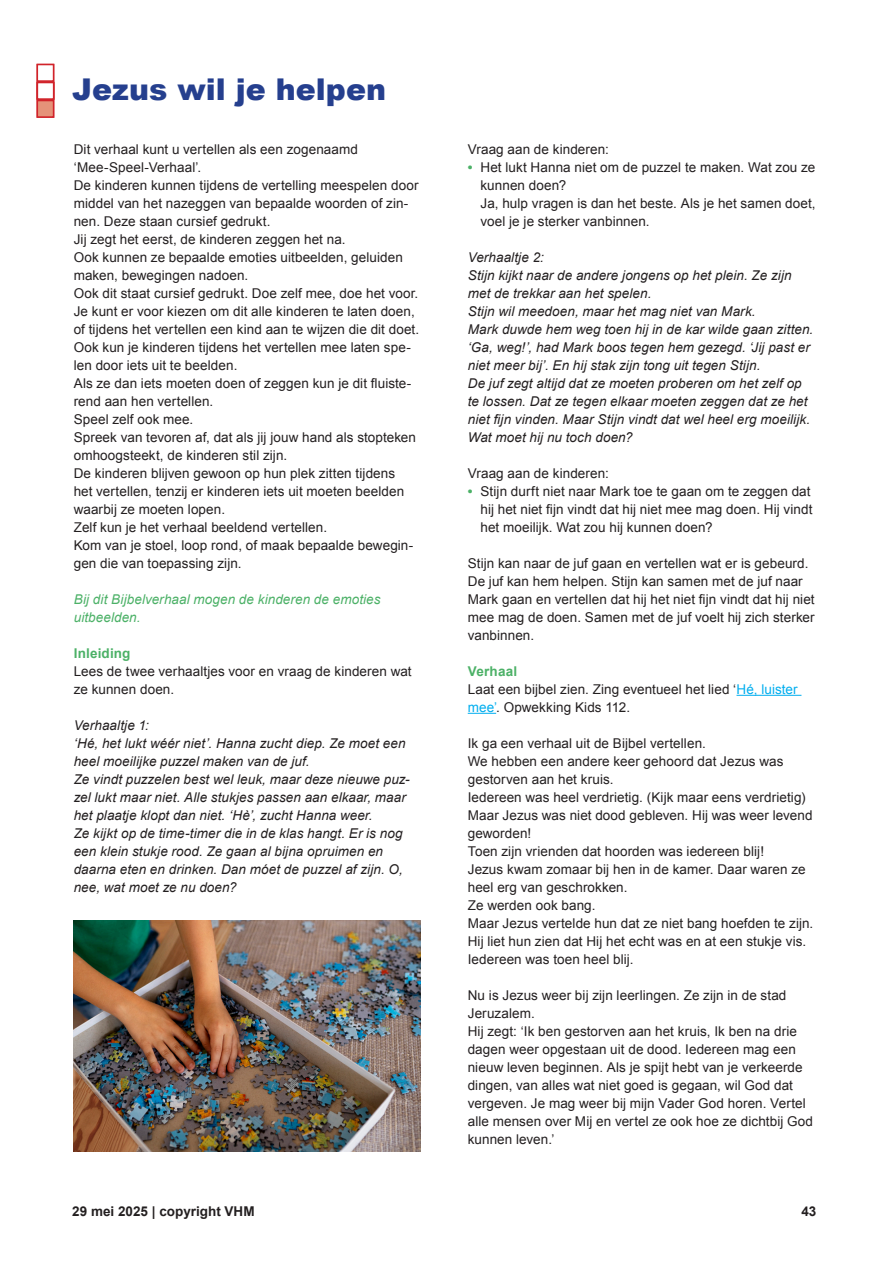
<style>
.page{position:relative;width:893px;height:1263px;background:#fff}
.page>*{position:absolute;margin:0;border:0;box-sizing:border-box;transform-origin:0 0}
.Kop{font:900 30px "Arial";color:#253f8e}
.platte_tekst{font:13.5px/18px "Arial";letter-spacing:.005em;color:#231f20}
.platte_tekst-2{font:italic 13.5px/18px "Arial";letter-spacing:.005em;color:#231f20}
.platte_tekst-3{font:italic 13.5px/18px "Arial";letter-spacing:.005em;color:#4cb167}
.t1{font:700 13.5px "Arial";color:#231f20}
.subkop{font:700 13.5px "Arial";letter-spacing:.01em;color:#4cb167}
.s1{font-weight:700;color:#4cb167}
.s2{color:#00aeef}
</style>
<div class="page">
<hr style="left:736px;top:695px;width:65px;height:1px;background:#00aeef">
<svg style="left:468px;top:713px;width:28px;height:1px"></svg>
<div style="left:37px;top:64px;width:17px;height:18px;background:#fff;border:2px solid #d1232a"></div>
<div style="left:37px;top:82px;width:17px;height:18px;background:#fff;border:2px solid #d1232a"></div>
<div style="left:37px;top:100px;width:17px;height:18px;background:#e59279;border:2px solid #d1232a"></div>
<img style="left:74px;top:920px;width:347px;height:232px">
<p class="Kop" style="left:72px;top:67px;width:315px">Jezus wil je helpen</p>
<p class="platte_tekst" style="left:74px;top:140px;width:286px">Dit verhaal kunt u vertellen als een zogenaamd ‘Mee-Speel-Verhaal’.</p>
<p class="platte_tekst" style="left:74px;top:176px;width:346px">De kinderen kunnen tijdens de vertelling meespelen door middel van het nazeggen van bepaalde woorden of zin&shy;nen. Deze staan cursief gedrukt.</p>
<p class="platte_tekst" style="left:74px;top:230px;width:273px">Jij zegt het eerst, de kinderen zeggen het na.</p>
<p class="platte_tekst" style="left:74px;top:248px;width:331px">Ook kunnen ze bepaalde emoties uitbeelden, geluiden maken, bewegingen nadoen.</p>
<p class="platte_tekst" style="left:74px;top:284px;width:346px">Ook dit staat cursief gedrukt. Doe zelf mee, doe het voor.</p>
<p class="platte_tekst" style="left:74px;top:302px;width:347px">Je kunt er voor kiezen om dit alle kinderen te laten doen, of tijdens het vertellen een kind aan te wijzen die dit doet.</p>
<p class="platte_tekst" style="left:74px;top:338px;width:339px">Ook kun je kinderen tijdens het vertellen mee laten spe&shy;len door iets uit te beelden.</p>
<p class="platte_tekst" style="left:74px;top:374px;width:339px">Als ze dan iets moeten doen of zeggen kun je dit fluiste&shy;rend aan hen vertellen.</p>
<p class="platte_tekst" style="left:74px;top:410px;width:121px">Speel zelf ook mee.</p>
<p class="platte_tekst" style="left:74px;top:428px;width:344px">Spreek van tevoren af, dat als jij jouw hand als stopteken omhoogsteekt, de kinderen stil zijn.</p>
<p class="platte_tekst" style="left:74px;top:464px;width:332px">De kinderen blijven gewoon op hun plek zitten tijdens het vertellen, tenzij er kinderen iets uit moeten beelden waarbij ze moeten lopen.</p>
<p class="platte_tekst" style="left:74px;top:518px;width:255px">Zelf kun je het verhaal beeldend vertellen.</p>
<p class="platte_tekst" style="left:74px;top:536px;width:341px">Kom van je stoel, loop rond, of maak bepaalde bewegin&shy;gen die van toepassing zijn.</p>
<p class="platte_tekst-3" style="left:74px;top:590px;width:308px">Bij dit Bijbelverhaal mogen de kinderen de emoties uitbeelden.</p>
<p class="subkop" style="left:74px;top:644px;width:58px">Inleiding</p>
<p class="platte_tekst" style="left:74px;top:662px;width:339px">Lees de twee verhaaltjes voor en vraag de kinderen wat ze kunnen doen.</p>
<p class="platte_tekst-2" style="left:74px;top:716px;width:77px">Verhaaltje 1:</p>
<p class="platte_tekst-2" style="left:74px;top:734px;width:333px">‘Hé, het lukt wéér niet’. Hanna zucht diep. Ze moet een heel moeilijke puzzel maken van de juf.</p>
<p class="platte_tekst-2" style="left:74px;top:770px;width:338px">Ze vindt puzzelen best wel leuk, maar deze nieuwe puz&shy;zel lukt maar niet. Alle stukjes passen aan elkaar, maar het plaatje klopt dan niet. ‘Hè’, zucht Hanna weer.</p>
<p class="platte_tekst-2" style="left:74px;top:824px;width:331px">Ze kijkt op de time-timer die in de klas hangt. Er is nog een klein stukje rood. Ze gaan al bijna opruimen en daarna eten en drinken. Dan móet de puzzel af zijn. O, nee, wat moet ze nu doen?</p>
<p class="platte_tekst" style="left:468px;top:140px;width:142px">Vraag aan de kinderen:</p>
<p class="platte_tekst" style="left:480px;top:158px;width:336px;text-indent:-13px"><span class="s1">•</span> Het lukt Hanna niet om de puzzel te maken. Wat zou ze kunnen doen?</p>
<p class="platte_tekst" style="left:480px;top:194px;width:337px">Ja, hulp vragen is dan het beste. Als je het samen doet, voel je je sterker vanbinnen.</p>
<p class="platte_tekst-2" style="left:468px;top:248px;width:78px">Verhaaltje 2:</p>
<p class="platte_tekst-2" style="left:468px;top:266px;width:325px">Stijn kijkt naar de andere jongens op het plein. Ze zijn met de trekkar aan het spelen.</p>
<p class="platte_tekst-2" style="left:468px;top:302px;width:289px">Stijn wil meedoen, maar het mag niet van Mark.</p>
<p class="platte_tekst-2" style="left:468px;top:320px;width:347px">Mark duwde hem weg toen hij in de kar wilde gaan zitten. ‘Ga, weg!’, had Mark boos tegen hem gezegd. ‘Jij past er niet meer bij’. En hij stak zijn tong uit tegen Stijn.</p>
<p class="platte_tekst-2" style="left:468px;top:374px;width:344px">De juf zegt altijd dat ze moeten proberen om het zelf op te lossen. Dat ze tegen elkaar moeten zeggen dat ze het niet fijn vinden. Maar Stijn vindt dat wel heel erg moeilijk.<br>Wat moet hij nu toch doen?</p>
<p class="platte_tekst" style="left:468px;top:464px;width:142px">Vraag aan de kinderen:</p>
<p class="platte_tekst" style="left:480px;top:482px;width:333px;text-indent:-13px"><span class="s1">•</span> Stijn durft niet naar Mark toe te gaan om te zeggen dat hij het niet fijn vindt dat hij niet mee mag doen. Hij vindt het moeilijk. Wat zou hij kunnen doen?</p>
<p class="platte_tekst" style="left:468px;top:554px;width:348px">Stijn kan naar de juf gaan en vertellen wat er is gebeurd.<br>De juf kan hem helpen. Stijn kan samen met de juf naar Mark gaan en vertellen dat hij het niet fijn vindt dat hij niet mee mag de doen. Samen met de juf voelt hij zich sterker vanbinnen.</p>
<p class="subkop" style="left:468px;top:662px;width:51px">Verhaal</p>
<p class="platte_tekst" style="left:468px;top:680px;width:331px">Laat een bijbel zien. Zing eventueel het lied ‘<span class="s2">Hé, luister mee’</span>. Opwekking Kids 112.</p>
<p class="platte_tekst" style="left:468px;top:734px;width:240px">Ik ga een verhaal uit de Bijbel vertellen.</p>
<p class="platte_tekst" style="left:468px;top:752px;width:317px">We hebben een andere keer gehoord dat Jezus was gestorven aan het kruis.</p>
<p class="platte_tekst" style="left:468px;top:788px;width:339px">Iedereen was heel verdrietig. (Kijk maar eens verdrietig)</p>
<p class="platte_tekst" style="left:468px;top:806px;width:346px">Maar Jezus was niet dood gebleven. Hij was weer levend geworden!</p>
<p class="platte_tekst" style="left:468px;top:842px;width:298px">Toen zijn vrienden dat hoorden was iedereen blij!</p>
<p class="platte_tekst" style="left:468px;top:860px;width:339px">Jezus kwam zomaar bij hen in de kamer. Daar waren ze heel erg van geschrokken.</p>
<p class="platte_tekst" style="left:468px;top:896px;width:129px">Ze werden ook bang.</p>
<p class="platte_tekst" style="left:468px;top:914px;width:347px">Maar Jezus vertelde hun dat ze niet bang hoefden te zijn.<br>Hij liet hun zien dat Hij het echt was en at een stukje vis.<br>Iedereen was toen heel blij.</p>
<p class="platte_tekst" style="left:468px;top:986px;width:320px">Nu is Jezus weer bij zijn leerlingen. Ze zijn in de stad<br>Jeruzalem.</p>
<p class="platte_tekst" style="left:468px;top:1022px;width:347px">Hij zegt: ‘Ik ben gestorven aan het kruis, Ik ben na drie dagen weer opgestaan uit de dood. Iedereen mag een nieuw leven beginnen. Als je spijt hebt van je verkeerde dingen, van alles wat niet goed is gegaan, wil God dat vergeven. Je mag weer bij mijn Vader God horen. Vertel alle mensen over Mij en vertel ze ook hoe ze dichtbij God kunnen leven.’</p>
<p class="t1" style="left:72px;top:1202px;width:184px">29 mei 2025 | copyright VHM</p>
<p class="t1" style="left:801px;top:1202px;width:17px">43</p>
</div>
